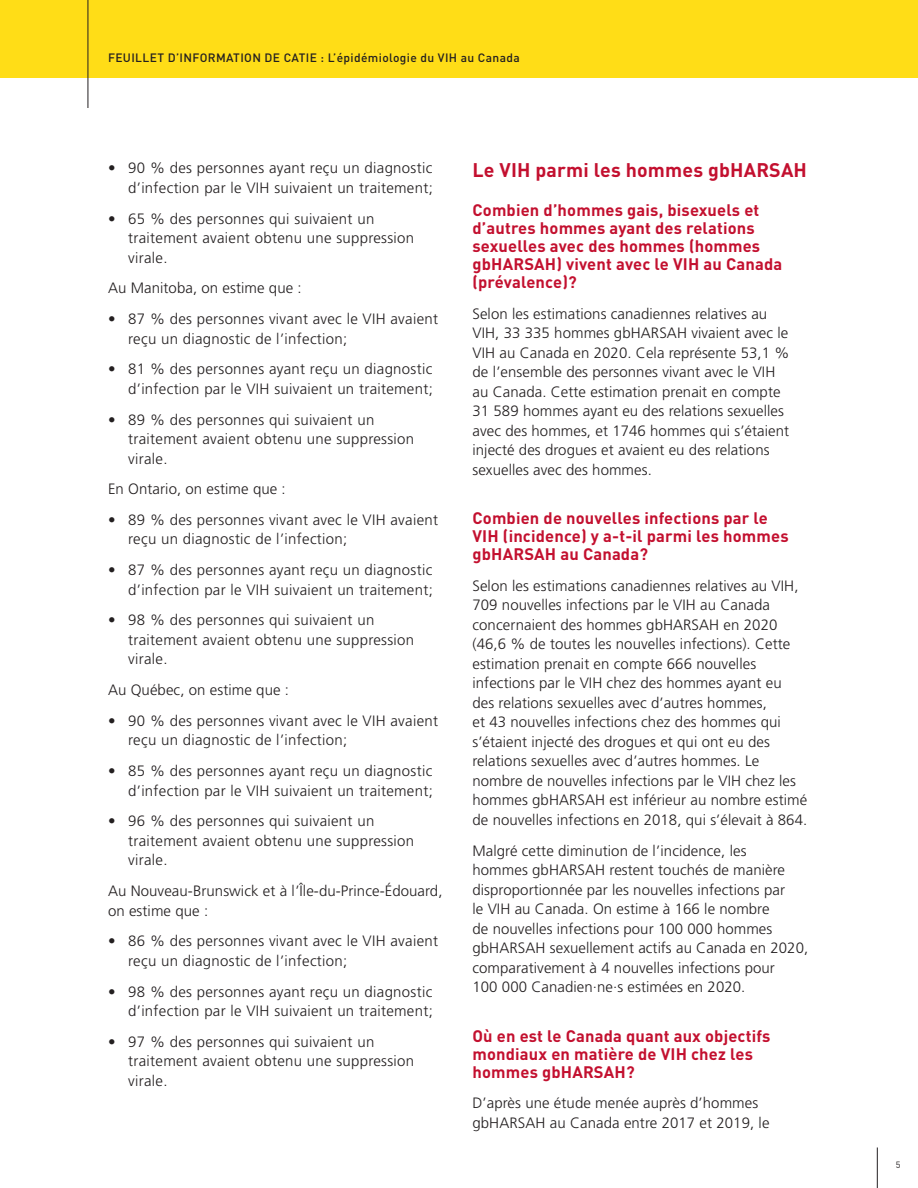
<style>
.page{position:relative;width:918px;height:1188px;background:#fff}
.page>*{position:absolute;margin:0;border:0;box-sizing:border-box;transform-origin:0 0}
.t1{font:700 19.5px "DINOT";letter-spacing:.01em;color:#c3102f}
.t2{font:700 16.5px/18px "DINOT";letter-spacing:.01em;color:#c3102f}
.t3{font:300 15px/19.5px "Frutiger LT Pro";letter-spacing:.005em;color:#231f20}
.t4{font:500 12px "DINOT";letter-spacing:.03em;color:#231f20}
.t5{font:9px "DINOT";color:#231f20}
</style>
<div class="page">
<hr style="left:877px;top:1148px;width:1px;height:40px;background:#231f20">
<div style="left:0;top:0;width:918px;height:78px;background:#ffdd17"></div>
<hr style="left:88px;top:0;width:1px;height:108px;background:#231f20">
<p class="t4" style="left:108px;top:50px;width:413px">FEUILLET D’INFORMATION DE CATIE : L’épidémiologie du VIH au Canada</p>
<p class="t3" style="left:108px;top:158px;width:326px;text-align:right">• 90 % des personnes ayant reçu un diagnostic d’infection par le VIH suivaient un traitement;</p>
<p class="t3" style="left:128px;top:209px;width:287px;text-indent:-20px">• 65 % des personnes qui suivaient un traitement avaient obtenu une suppression virale.</p>
<p class="t3" style="left:108px;top:278px;width:195px">Au Manitoba, on estime que :</p>
<p class="t3" style="left:128px;top:309px;width:311px;text-indent:-20px">• 87 % des personnes vivant avec le VIH avaient reçu un diagnostic de l’infection;</p>
<p class="t3" style="left:108px;top:359px;width:326px;text-align:right">• 81 % des personnes ayant reçu un diagnostic d’infection par le VIH suivaient un traitement;</p>
<p class="t3" style="left:128px;top:410px;width:287px;text-indent:-20px">• 89 % des personnes qui suivaient un traitement avaient obtenu une suppression virale.</p>
<p class="t3" style="left:108px;top:479px;width:179px">En Ontario, on estime que :</p>
<p class="t3" style="left:128px;top:510px;width:311px;text-indent:-20px">• 89 % des personnes vivant avec le VIH avaient reçu un diagnostic de l’infection;</p>
<p class="t3" style="left:108px;top:560px;width:326px;text-align:right">• 87 % des personnes ayant reçu un diagnostic d’infection par le VIH suivaient un traitement;</p>
<p class="t3" style="left:128px;top:611px;width:287px;text-indent:-20px">• 98 % des personnes qui suivaient un traitement avaient obtenu une suppression virale.</p>
<p class="t3" style="left:108px;top:680px;width:183px">Au Québec, on estime que :</p>
<p class="t3" style="left:128px;top:711px;width:311px;text-indent:-20px">• 90 % des personnes vivant avec le VIH avaient reçu un diagnostic de l’infection;</p>
<p class="t3" style="left:108px;top:761px;width:326px;text-align:right">• 85 % des personnes ayant reçu un diagnostic d’infection par le VIH suivaient un traitement;</p>
<p class="t3" style="left:128px;top:812px;width:287px;text-indent:-20px">• 96 % des personnes qui suivaient un traitement avaient obtenu une suppression virale.</p>
<p class="t3" style="left:108px;top:881px;width:336px">Au Nouveau-Brunswick et à l’Île-du-Prince-Édouard, on estime que :</p>
<p class="t3" style="left:128px;top:932px;width:311px;text-indent:-20px">• 86 % des personnes vivant avec le VIH avaient reçu un diagnostic de l’infection;</p>
<p class="t3" style="left:108px;top:982px;width:326px;text-align:right">• 98 % des personnes ayant reçu un diagnostic d’infection par le VIH suivaient un traitement;</p>
<p class="t3" style="left:128px;top:1032px;width:287px;text-indent:-20px">• 97 % des personnes qui suivaient un traitement avaient obtenu une suppression virale.</p>
<h1 class="t1" style="left:472px;top:155px;width:336px">Le VIH parmi les hommes gbHARSAH</h1>
<p class="t2" style="left:472px;top:199px;width:311px">Combien d’hommes gais, bisexuels et d’autres hommes ayant des relations sexuelles avec des hommes (hommes gbHARSAH) vivent avec le VIH au Canada (prévalence)?</p>
<p class="t3" style="left:472px;top:304px;width:319px">Selon les estimations canadiennes relatives au VIH, 33 335 hommes gbHARSAH vivaient avec le VIH au Canada en 2020. Cela représente 53,1 % de l’ensemble des personnes vivant avec le VIH au Canada. Cette estimation prenait en compte 31 589 hommes ayant eu des relations sexuelles avec des hommes, et 1746 hommes qui s’étaient injecté des drogues et avaient eu des relations sexuelles avec des hommes.</p>
<p class="t2" style="left:472px;top:508px;width:318px">Combien de nouvelles infections par le<br>VIH (incidence) y a-t-il parmi les hommes gbHARSAH au Canada?</p>
<p class="t3" style="left:472px;top:576px;width:336px">Selon les estimations canadiennes relatives au VIH, 709 nouvelles infections par le VIH au Canada concernaient des hommes gbHARSAH en 2020 (46,6 % de toutes les nouvelles infections). Cette estimation prenait en compte 666 nouvelles infections par le VIH chez des hommes ayant eu<br>des relations sexuelles avec d’autres hommes,<br>et 43 nouvelles infections chez des hommes qui s’étaient injecté des drogues et qui ont eu des relations sexuelles avec d’autres hommes. Le nombre de nouvelles infections par le VIH chez les hommes gbHARSAH est inférieur au nombre estimé de nouvelles infections en 2018, qui s’élevait à 864.</p>
<p class="t3" style="left:472px;top:841px;width:337px">Malgré cette diminution de l’incidence, les<br>hommes gbHARSAH restent touchés de manière disproportionnée par les nouvelles infections par<br>le VIH au Canada. On estime à 166 le nombre<br>de nouvelles infections pour 100 000 hommes gbHARSAH sexuellement actifs au Canada en 2020, comparativement à 4 nouvelles infections pour<br>100 000 Canadien·ne·s estimées en 2020.</p>
<p class="t2" style="left:472px;top:1025px;width:299px">Où en est le Canada quant aux objectifs mondiaux en matière de VIH chez les hommes gbHARSAH?</p>
<p class="t3" style="left:472px;top:1094px;width:299px">D’après une étude menée auprès d’hommes gbHARSAH au Canada entre 2017 et 2019, le</p>
<p class="t5" style="left:896px;top:1158px;width:6px">5</p>
</div>
